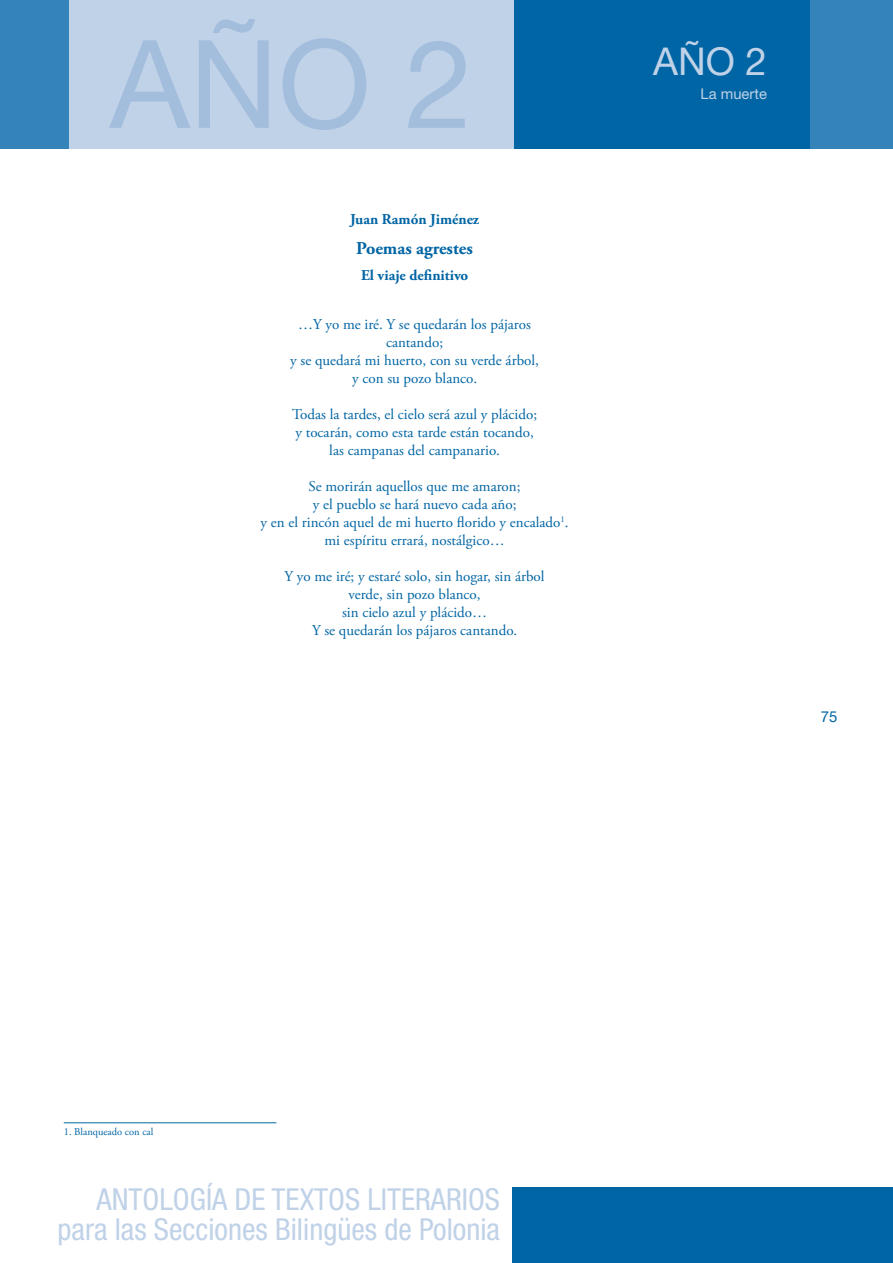
<style>
.page{position:relative;width:893px;height:1263px;background:#fff}
.page>*{position:absolute;margin:0;border:0;box-sizing:border-box;transform-origin:0 0}
.t1{font:122.55px "Helvetica Neue LT Std";color:#a3bddd}
.t2{font:38.4px "Helvetica Neue LT Std";color:#c0d2e8}
.t3{font:condensed 30.3px/29.8px "Helvetica Neue LT Std";color:#c0d2e8;text-align:right}
.t4{font:700 18px "Adobe Garamond Pro";color:#0065a4}
.t5{font:15px/18px "Adobe Garamond Pro";color:#0065a4;text-align:center}
.t6{font:700 15px "Adobe Garamond Pro";color:#0065a4}
.t7{font:15px "Helvetica Neue";color:#0065a4}
.t8{font:14.7px "Helvetica Neue LT Std";color:#c0d2e8}
.t9{font:10.5px "Adobe Garamond Pro";color:#0065a4}
</style>
<div class="page">
<div style="left:0;top:0;width:893px;height:149px;background:#3484ba"></div>
<div style="left:514px;top:0;width:296px;height:149px;background:#0065a4"></div>
<div style="left:69px;top:0;width:445px;height:149px;background:#c0d2e8"></div>
<div style="left:512px;top:1188px;width:381px;height:75px;background:#0065a4"></div>
<hr style="left:64px;top:1122px;width:212px;height:1px;background:#0065a4">
<h1 class="t1" style="left:110px;top:11px;width:365px">AÑO 2</h1>
<p class="t6" style="left:350px;top:210px;width:131px">Juan Ramón Jiménez</p>
<p class="t4" style="left:356px;top:237px;width:118px">Poemas agrestes</p>
<p class="t6" style="left:361px;top:267px;width:109px">El viaje definitivo</p>
<p class="t5" style="left:290px;top:316px;width:250px">…Y yo me iré. Y se quedarán los pájaros cantando;<br>y se quedará mi huerto, con su verde árbol, y con su pozo blanco.</p>
<p class="t5" style="left:292px;top:406px;width:247px">Todas la tardes, el cielo será azul y plácido; y tocarán, como esta tarde están tocando, las campanas del campanario.</p>
<p class="t5" style="left:261px;top:478px;width:309px">Se morirán aquellos que me amaron;<br>y el pueblo se hará nuevo cada año;<br>y en el rincón aquel de mi huerto florido y encalado<sup>1</sup>. mi espíritu errará, nostálgico…</p>
<p class="t5" style="left:285px;top:568px;width:261px">Y yo me iré; y estaré solo, sin hogar, sin árbol verde, sin pozo blanco,<br>sin cielo azul y plácido…<br>Y se quedarán los pájaros cantando.</p>
<h2 class="t2" style="left:653px;top:38px;width:115px">AÑO 2</h2>
<p class="t8" style="left:700px;top:85px;width:68px">La muerte</p>
<p class="t7" style="left:821px;top:708px;width:18px">75</p>
<p class="t9" style="left:64px;top:1126px;width:91px">1. Blanqueado con cal</p>
<h3 class="t3" style="left:58px;top:1184px;width:444px">ANTOLOGÍA DE TEXTOS LITERARIOS para las Secciones Bilingües de Polonia</h3>
</div>
